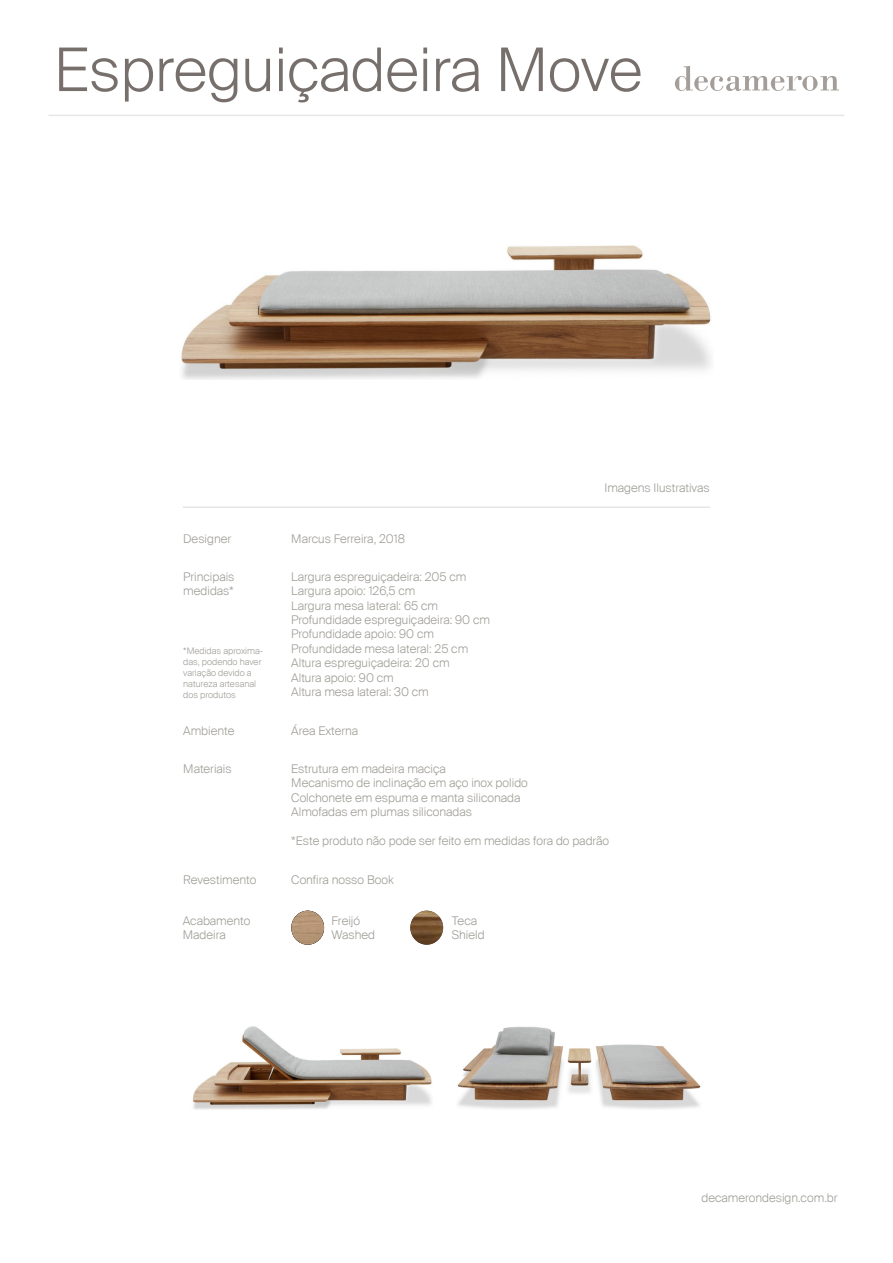
<style>
.page{position:relative;width:893px;height:1263px;background:#fff}
.page>*{position:absolute;margin:0;border:0;box-sizing:border-box;transform-origin:0 0}
.t1{font:300 60px "Suisse Intl";color:#766f6b}
.t2{font:300 12px "Suisse Intl";color:#9f9d97}
.t3{font:300 9px/10.8px "Suisse Intl";color:#9f9d97}
</style>
<div class="page">
<svg style="left:675px;top:66px;width:164px;height:25px"></svg>
<hr style="left:49px;top:115px;width:795px;height:1px;background:#e5e8e7">
<hr style="left:183px;top:506px;width:527px;height:2px;background:#e5e8e7">
<img style="left:181px;top:245px;width:530px;height:134px">
<img style="left:193px;top:1026px;width:239px;height:83px">
<img style="left:457px;top:1026px;width:244px;height:83px">
<img style="left:291px;top:911px;width:33px;height:34px">
<img style="left:410px;top:911px;width:33px;height:34px">
<p class="t1" style="left:54px;top:35px;width:590px">Espreguiçadeira Move</p>
<p class="t2" style="left:183px;top:532px;width:49px">Designer</p>
<p class="t2" style="left:183px;top:570px;width:53px">Principais</p>
<p class="t2" style="left:183px;top:584px;width:52px">medidas*</p>
<p class="t3" style="left:183px;top:646px;width:81px">*Medidas aproxima&shy;das, podendo haver variação devido a natureza artesanal dos produtos</p>
<p class="t2" style="left:183px;top:724px;width:53px">Ambiente</p>
<p class="t2" style="left:183px;top:762px;width:50px">Materiais</p>
<p class="t2" style="left:183px;top:873px;width:75px">Revestimento</p>
<p class="t2" style="left:183px;top:914px;width:69px">Acabamento</p>
<p class="t2" style="left:183px;top:928px;width:44px">Madeira</p>
<p class="t2" style="left:605px;top:481px;width:107px">Imagens Ilustrativas</p>
<p class="t2" style="left:291px;top:532px;width:115px">Marcus Ferreira, 2018</p>
<p class="t2" style="left:291px;top:570px;width:177px">Largura espreguiçadeira: 205 cm</p>
<p class="t2" style="left:291px;top:584px;width:126px">Largura apoio: 126,5 cm</p>
<p class="t2" style="left:291px;top:598px;width:148px">Largura mesa lateral: 65 cm</p>
<p class="t2" style="left:291px;top:613px;width:200px">Profundidade espreguiçadeira: 90 cm</p>
<p class="t2" style="left:291px;top:627px;width:144px">Profundidade apoio: 90 cm</p>
<p class="t2" style="left:291px;top:642px;width:178px">Profundidade mesa lateral: 25 cm</p>
<p class="t2" style="left:291px;top:656px;width:160px">Altura espreguiçadeira: 20 cm</p>
<p class="t2" style="left:291px;top:670px;width:104px">Altura apoio: 90 cm</p>
<p class="t2" style="left:291px;top:685px;width:139px">Altura mesa lateral: 30 cm</p>
<p class="t2" style="left:291px;top:724px;width:69px">Área Externa</p>
<p class="t2" style="left:291px;top:762px;width:156px">Estrutura em madeira maciça</p>
<p class="t2" style="left:291px;top:776px;width:238px">Mecanismo de inclinação em aço inox polido</p>
<p class="t2" style="left:291px;top:790px;width:231px">Colchonete em espuma e manta siliconada</p>
<p class="t2" style="left:291px;top:805px;width:182px">Almofadas em plumas siliconadas</p>
<p class="t2" style="left:291px;top:834px;width:319px">*Este produto não pode ser feito em medidas fora do padrão</p>
<p class="t2" style="left:291px;top:873px;width:104px">Confira nosso Book</p>
<p class="t2" style="left:332px;top:914px;width:30px">Freijó</p>
<p class="t2" style="left:332px;top:928px;width:45px">Washed</p>
<p class="t2" style="left:452px;top:914px;width:27px">Teca</p>
<p class="t2" style="left:452px;top:928px;width:34px">Shield</p>
<p class="t2" style="left:701px;top:1191px;width:138px">decamerondesign.com.br</p>
</div>
